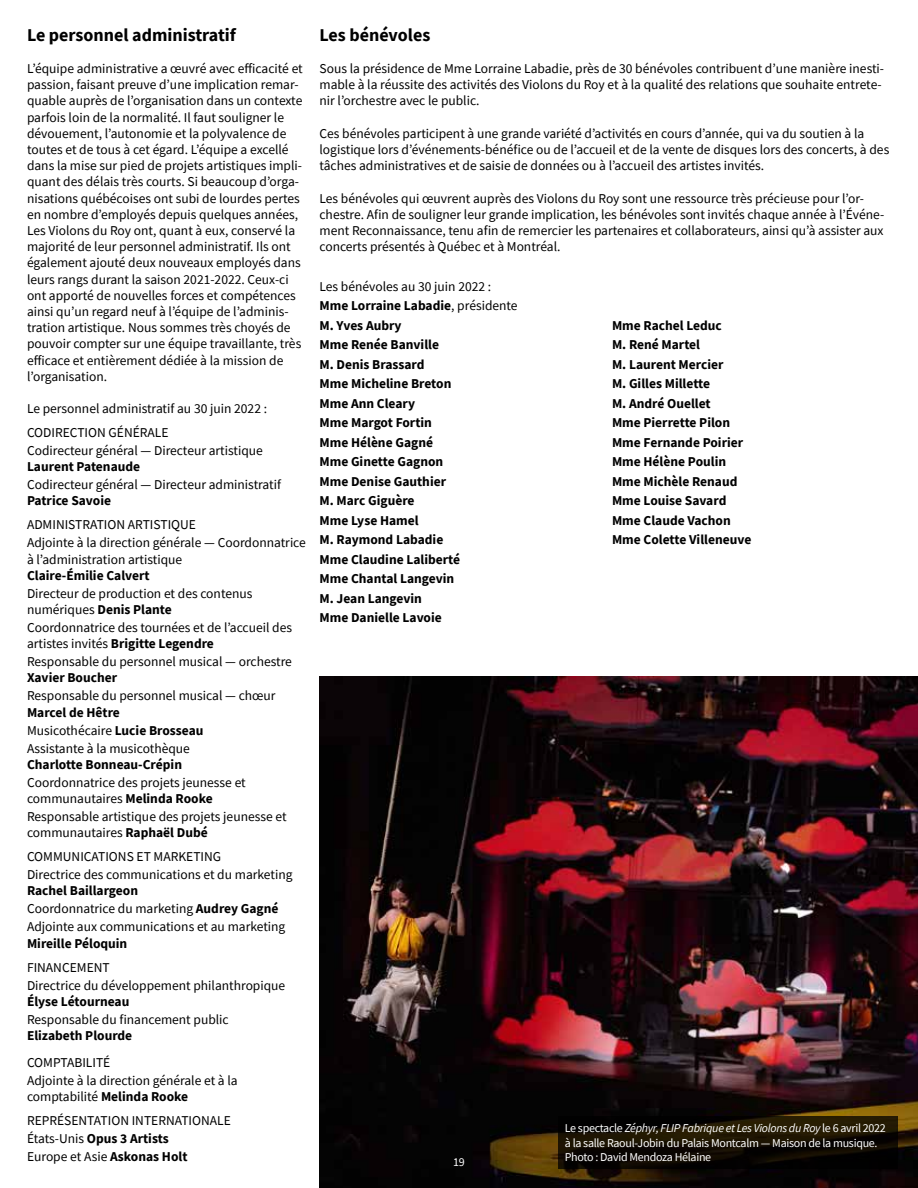
<style>
.page{position:relative;width:918px;height:1188px;background:#fff}
.page>*{position:absolute;margin:0;border:0;box-sizing:border-box;transform-origin:0 0}
.t1{font:700 18px "Source Sans Pro";color:#000}
.t2{font:13.5px/16.2px "Source Sans Pro";color:#000}
.t3{font:700 13.5px/19.5px "Source Sans Pro";color:#000}
.t4{font:12px/14.4px "Source Sans Pro";letter-spacing:-.025em;color:#fff}
.s1{font-weight:700}
.s2{font-weight:400}
.s3{font-style:italic}
</style>
<div class="page">
<img style="left:320px;top:676px;width:598px;height:512px">
<svg style="left:558px;top:1116px;width:339px;height:53px;background:#110b01"></svg>
<h1 class="t1" style="left:27px;top:22px;width:211px">Le personnel administratif</h1>
<p class="t2" style="left:27px;top:60px;width:277px">L’équipe administrative a œuvré avec efficacité et passion, faisant preuve d’une implication remar&shy;quable auprès de l’organisation dans un contexte parfois loin de la normalité. Il faut souligner le dévouement, l’autonomie et la polyvalence de toutes et de tous à cet égard. L’équipe a excellé dans la mise sur pied de projets artistiques impli&shy;quant des délais très courts. Si beaucoup d’orga&shy;nisations québécoises ont subi de lourdes pertes en nombre d’employés depuis quelques années, Les Violons du Roy ont, quant à eux, conservé la majorité de leur personnel administratif. Ils ont également ajouté deux nouveaux employés dans leurs rangs durant la saison 2021-2022. Ceux-ci ont apporté de nouvelles forces et compétences ainsi qu’un regard neuf à l’équipe de l’adminis&shy;tration artistique. Nous sommes très choyés de pouvoir compter sur une équipe travaillante, très efficace et entièrement dédiée à la mission de l’organisation.</p>
<p class="t2" style="left:27px;top:397px;width:242px;line-height:24px">Le personnel administratif au 30 juin 2022 :<br>CODIRECTION GÉNÉRALE</p>
<p class="t2" style="left:27px;top:442px;width:237px">Codirecteur général — Directeur artistique</p>
<p class="t3" style="left:27px;top:457px;width:115px">Laurent Patenaude</p>
<p class="t2" style="left:27px;top:477px;width:256px">Codirecteur général — Directeur administratif</p>
<p class="t3" style="left:27px;top:491px;width:86px">Patrice Savoie</p>
<p class="t2" style="left:27px;top:516px;width:280px;line-height:18px">ADMINISTRATION ARTISTIQUE<br>Adjointe à la direction générale — Coordonnatrice</p>
<p class="t2" style="left:27px;top:551px;width:157px">à l’administration artistique</p>
<p class="t3" style="left:27px;top:565px;width:124px">Claire-Émilie Calvert</p>
<p class="t2" style="left:27px;top:585px;width:227px">Directeur de production et des contenus numériques <span class="s1">Denis Plante</span></p>
<p class="t2" style="left:27px;top:619px;width:267px">Coordonnatrice des tournées et de l’accueil des artistes invités <span class="s1">Brigitte Legendre</span></p>
<p class="t2" style="left:27px;top:654px;width:267px">Responsable du personnel musical — orchestre</p>
<p class="t3" style="left:27px;top:668px;width:92px">Xavier Boucher</p>
<p class="t2" style="left:27px;top:688px;width:250px">Responsable du personnel musical — chœur</p>
<p class="t2" style="left:27px;top:703px;width:178px;line-height:18px"><span class="s1">Marcel de Hêtre<br></span>Musicothécaire <span class="s1">Lucie Brosseau<br></span>Assistante à la musicothèque</p>
<p class="t3" style="left:27px;top:754px;width:157px">Charlotte Bonneau-Crépin</p>
<p class="t2" style="left:27px;top:774px;width:220px">Coordonnatrice des projets jeunesse et communautaires <span class="s1">Melinda Rooke</span></p>
<p class="t2" style="left:27px;top:808px;width:261px">Responsable artistique des projets jeunesse et communautaires <span class="s1">Raphaël Dubé</span></p>
<p class="t2" style="left:27px;top:848px;width:267px;line-height:18px">COMMUNICATIONS ET MARKETING<br>Directrice des communications et du marketing</p>
<p class="t2" style="left:27px;top:882px;width:260px;line-height:18px"><span class="s1">Rachel Baillargeon<br></span>Coordonnatrice du marketing <span class="s1">Audrey Gagné<br></span>Adjointe aux communications et au marketing</p>
<p class="t3" style="left:27px;top:933px;width:102px">Mireille Péloquin</p>
<p class="t2" style="left:27px;top:958px;width:260px;line-height:18px">FINANCEMENT<br>Directrice du développement philanthropique</p>
<p class="t3" style="left:27px;top:991px;width:104px">Élyse Létourneau</p>
<p class="t2" style="left:27px;top:1011px;width:203px">Responsable du financement public</p>
<p class="t3" style="left:27px;top:1026px;width:107px">Elizabeth Plourde</p>
<p class="t2" style="left:27px;top:1053px;width:212px;line-height:18px">COMPTABILITÉ<br>Adjointe à la direction générale et à la</p>
<p class="t2" style="left:27px;top:1085px;width:205px;line-height:24px">comptabilité <span class="s1">Melinda Rooke<br></span>REPRÉSENTATION INTERNATIONALE</p>
<p class="t3" style="left:27px;top:1130px;width:162px;line-height:18px"><span class="s2">États-Unis</span> Opus 3 Artists<br><span class="s2">Europe et Asie</span> Askonas Holt</p>
<h1 class="t1" style="left:320px;top:22px;width:112px">Les bénévoles</h1>
<p class="t2" style="left:320px;top:60px;width:566px">Sous la présidence de Mme Lorraine Labadie, près de 30 bénévoles contribuent d’une manière inesti&shy;mable à la réussite des activités des Violons du Roy et à la qualité des relations que souhaite entrete&shy;nir l’orchestre avec le public.</p>
<p class="t2" style="left:320px;top:125px;width:571px">Ces bénévoles participent à une grande variété d’activités en cours d’année, qui va du soutien à la logistique lors d’événements-bénéfice ou de l’accueil et de la vente de disques lors des concerts, à des tâches administratives et de saisie de données ou à l’accueil des artistes invités.</p>
<p class="t2" style="left:320px;top:190px;width:566px">Les bénévoles qui œuvrent auprès des Violons du Roy sont une ressource très précieuse pour l’or&shy;chestre. Afin de souligner leur grande implication, les bénévoles sont invités chaque année à l’Événe&shy;ment Reconnaissance, tenu afin de remercier les partenaires et collaborateurs, ainsi qu’à assister aux concerts présentés à Québec et à Montréal.</p>
<p class="t3" style="left:320px;top:276px;width:200px"><span class="s2">Les bénévoles au 30 juin 2022 :<br></span>Mme Lorraine Labadie<span class="s2">, présidente<br></span>M. Yves Aubry<br>Mme Renée Banville<br>M. Denis Brassard<br>Mme Micheline Breton<br>Mme Ann Cleary<br>Mme Margot Fortin<br>Mme Hélène Gagné<br>Mme Ginette Gagnon<br>Mme Denise Gauthier<br>M. Marc Giguère<br>Mme Lyse Hamel<br>M. Raymond Labadie<br>Mme Claudine Laliberté<br>Mme Chantal Langevin<br>M. Jean Langevin<br>Mme Danielle Lavoie</p>
<p class="t3" style="left:612px;top:315px;width:141px">Mme Rachel Leduc<br>M. René Martel<br>M. Laurent Mercier<br>M. Gilles Millette<br>M. André Ouellet<br>Mme Pierrette Pilon<br>Mme Fernande Poirier<br>Mme Hélène Poulin<br>Mme Michèle Renaud<br>Mme Louise Savard<br>Mme Claude Vachon<br>Mme Colette Villeneuve</p>
<p class="t4" style="left:453px;top:1154px;width:13px">19</p>
<p class="t4" style="left:565px;top:1121px;width:322px">Le spectacle <span class="s3">Zéphyr, FLIP Fabrique et Les Violons du Roy</span> le 6 avril 2022 à la salle Raoul-Jobin du Palais Montcalm — Maison de la musique.<br>Photo : David Mendoza Hélaine</p>
</div>
